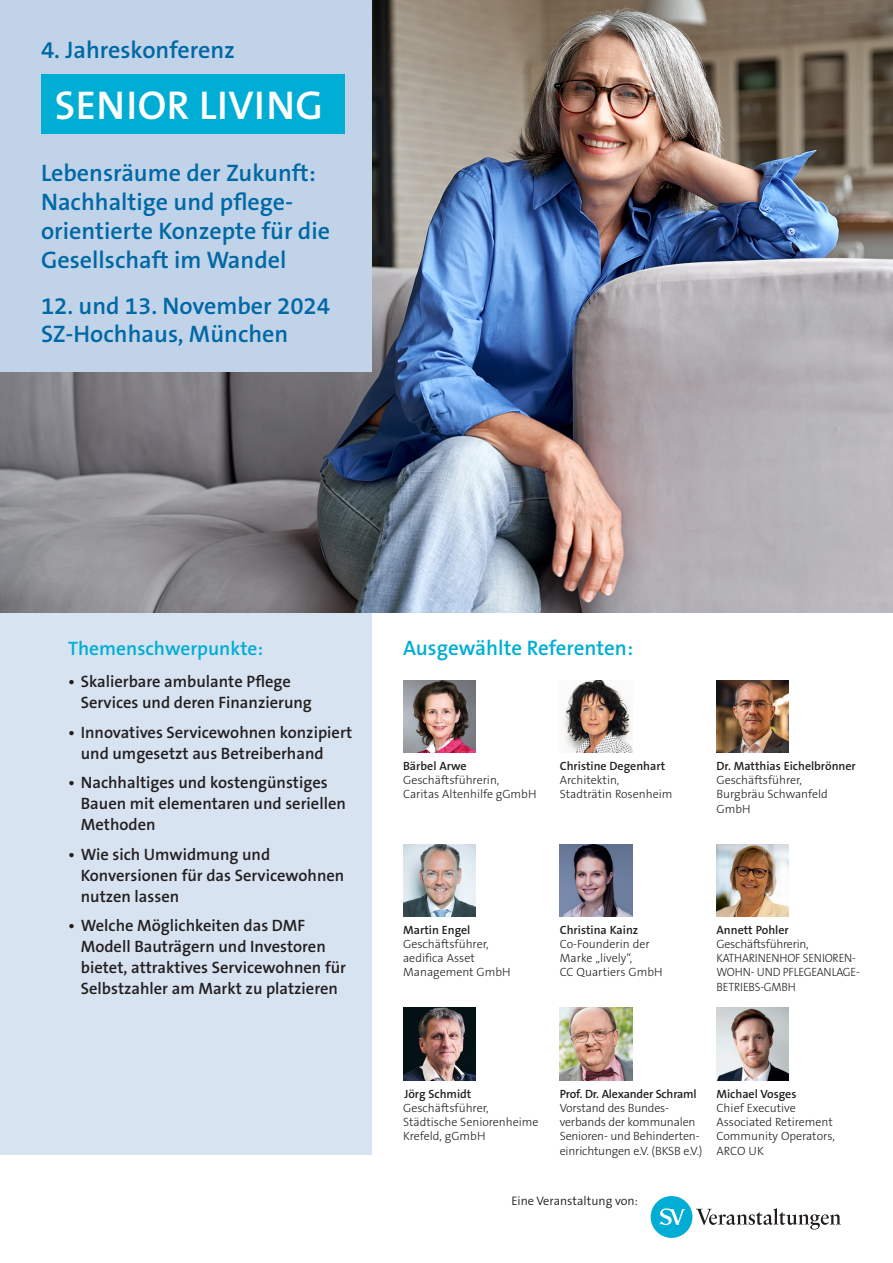
<style>
.page{position:relative;width:893px;height:1263px;background:#fff}
.page>*{position:absolute;margin:0;border:0;box-sizing:border-box;transform-origin:0 0}
.t1{font:600 40.35px "The Sans Os F";letter-spacing:.015em;color:#fff}
.t2{font:600 24px/28.8px "The Sans Os F";color:#0068a5}
.t3{font:600 21px "The Sans Os F";color:#00aed5}
.t4{font:600 19.5px "The Sans Os F";color:#00aed5}
.t5{font:600 16.5px/21px "The Sans Os F";color:#231f20}
.t6{font:300 12.45px "The Sans Os F";color:#231f20}
.t7{font:300 12px/14.2px "The Sans Os F";color:#231f20}
.t8{font:600 12px "The Sans Os F";color:#231f20}
.t9{font:300 12px/14.2px "The Sans Os F";letter-spacing:-.02em;color:#231f20}
</style>
<div class="page">
<div style="left:0;top:613px;width:371px;height:541px;background:#d7e3f1"></div>
<div style="left:651px;top:1196px;width:41px;height:42px;background:#00aed5;border-radius:50%"></div>
<svg style="left:660px;top:1208px;width:25px;height:17px"></svg>
<svg style="left:696px;top:1208px;width:145px;height:21px"></svg>
<img style="left:0;top:0;width:893px;height:613px">
<div style="left:0;top:0;width:371px;height:371px;background:#c0d3e9"></div>
<div style="left:41px;top:74px;width:303px;height:60px;background:#00aed5"></div>
<img style="left:403px;top:844px;width:72px;height:72px">
<img style="left:716px;top:680px;width:73px;height:72px">
<img style="left:403px;top:680px;width:72px;height:72px">
<img style="left:716px;top:1008px;width:73px;height:72px">
<img style="left:560px;top:1008px;width:72px;height:72px">
<img style="left:403px;top:1008px;width:72px;height:72px">
<img style="left:560px;top:844px;width:72px;height:72px">
<img style="left:716px;top:844px;width:73px;height:72px">
<img style="left:563px;top:680px;width:69px;height:72px">
<h2 class="t2" style="left:41px;top:36px;width:195px">4. Jahreskonferenz</h2>
<h1 class="t1" style="left:55px;top:79px;width:270px">SENIOR LIVING</h1>
<h2 class="t2" style="left:41px;top:159px;width:290px">Lebensräume der Zukunft:<br>Nachhaltige und pflege&shy;orientierte Konzepte für die<br>Gesellschaft im Wandel</h2>
<h2 class="t2" style="left:41px;top:291px;width:291px">12. und 13. November 2024<br>SZ-Hochhaus, München</h2>
<h3 class="t4" style="left:68px;top:636px;width:197px">Themenschwerpunkte:</h3>
<h3 class="t3" style="left:403px;top:634px;width:232px">Ausgewählte Referenten:</h3>
<h3 class="t5" style="left:81px;top:671px;width:233px;text-indent:-13px">• Skalierbare ambulante Pflege<br>Services und deren Finanzierung</h3>
<h3 class="t5" style="left:81px;top:722px;width:273px;text-indent:-13px">• Innovatives Servicewohnen konzipiert und umgesetzt aus Betreiberhand</h3>
<h3 class="t5" style="left:81px;top:772px;width:267px;text-indent:-13px">• Nachhaltiges und kostengünstiges<br>Bauen mit elementaren und seriellen<br>Methoden</h3>
<h3 class="t5" style="left:81px;top:844px;width:265px;text-indent:-13px">• Wie sich Umwidmung und<br>Konversionen für das Servicewohnen nutzen lassen</h3>
<h3 class="t5" style="left:81px;top:915px;width:267px;text-indent:-13px">• Welche Möglichkeiten das DMF Modell Bauträgern und Investoren bietet, attraktives Servicewohnen für Selbstzahler am Markt zu platzieren</h3>
<p class="t8" style="left:403px;top:758px;width:65px">Bärbel Arwe</p>
<p class="t7" style="left:403px;top:773px;width:135px">Geschäftsführerin,<br>Caritas Altenhilfe gGmbH</p>
<p class="t8" style="left:560px;top:758px;width:107px">Christine Degenhart</p>
<p class="t7" style="left:560px;top:773px;width:114px">Architektin,<br>Stadträtin Rosenheim</p>
<p class="t8" style="left:403px;top:922px;width:69px">Martin Engel</p>
<p class="t7" style="left:403px;top:937px;width:109px">Geschäftsführer, aedifica Asset<br>Management GmbH</p>
<p class="t8" style="left:560px;top:922px;width:80px">Christina Kainz</p>
<p class="t7" style="left:560px;top:937px;width:104px">Co-Founderin der<br>Marke „lively“,<br>CC Quartiers GmbH</p>
<p class="t8" style="left:716px;top:758px;width:141px">Dr. Matthias Eichelbrönner</p>
<p class="t7" style="left:716px;top:773px;width:113px">Geschäftsführer,<br>Burgbräu Schwanfeld<br>GmbH</p>
<p class="t8" style="left:716px;top:922px;width:74px">Annett Pohler</p>
<p class="t9" style="left:716px;top:937px;width:145px">Geschäftsführerin,<br>KATHARINENHOF SENIOREN-<br>WOHN- UND PFLEGEANLAGE-<br>BETRIEBS-GMBH</p>
<p class="t8" style="left:404px;top:1086px;width:69px">Jörg Schmidt</p>
<p class="t7" style="left:403px;top:1101px;width:137px">Geschäftsführer,<br>Städtische Seniorenheime<br>Krefeld, gGmbH</p>
<p class="t8" style="left:560px;top:1086px;width:138px">Prof. Dr. Alexander Schraml</p>
<p class="t7" style="left:560px;top:1101px;width:144px">Vorstand des Bundes&shy;verbands der kommunalen<br>Senioren- und Behinderten&shy;einrichtungen e.V. (BKSB e.V.)</p>
<p class="t8" style="left:716px;top:1086px;width:81px">Michael Vosges</p>
<p class="t7" style="left:716px;top:1101px;width:120px">Chief Executive<br>Associated Retirement<br>Community Operators,<br>ARCO UK</p>
<p class="t6" style="left:511px;top:1193px;width:128px">Eine Veranstaltung von:</p>
</div>
